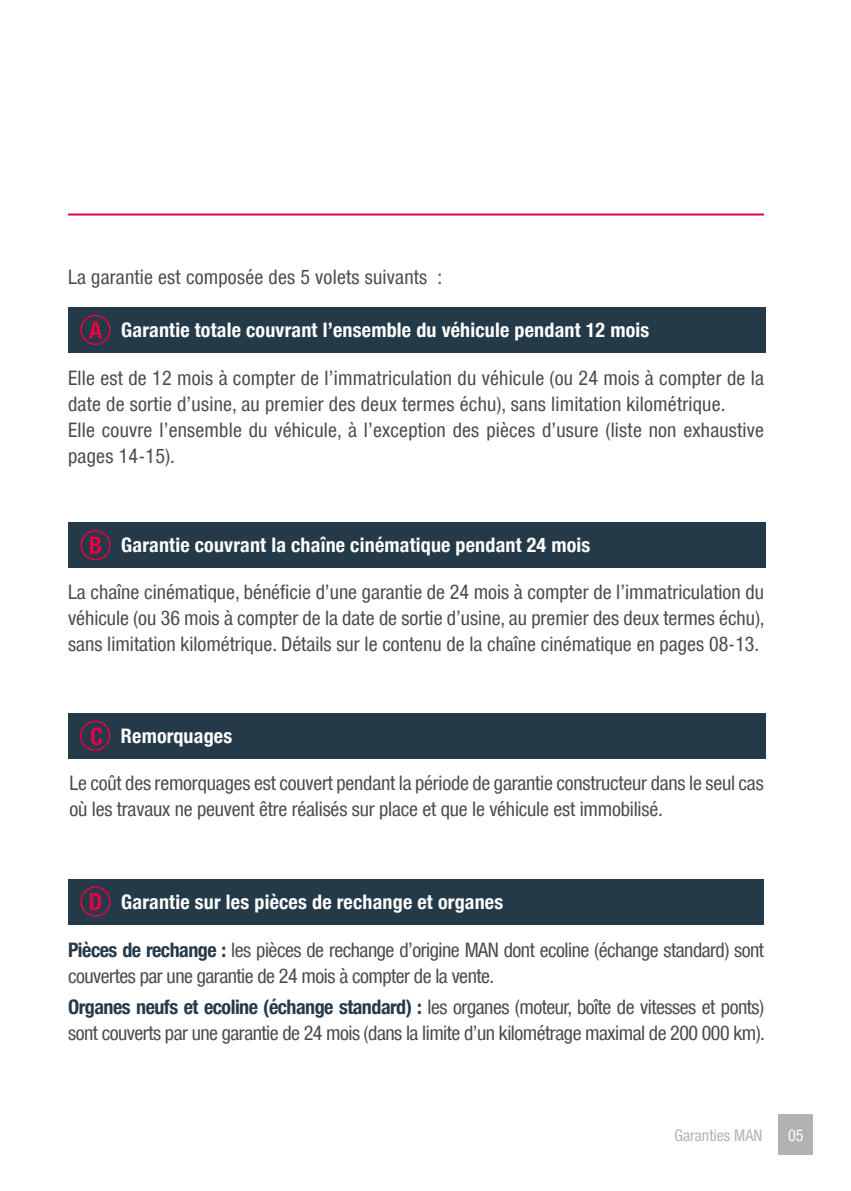
<style>
.page{position:relative;width:851px;height:1191px;background:#fff}
.page>*{position:absolute;margin:0;border:0;box-sizing:border-box;transform-origin:0 0}
.t1{font:20px/26px "Man Europe Condensed";letter-spacing:-.01em;color:#4a4a49}
.t2{font:20px/26px "Man Europe Condensed";letter-spacing:.01em;color:#4a4a49}
.t3{font:700 20px "Man Europe Condensed";letter-spacing:.01em;color:#fff}
.t4{font:16px "Man Europe Condensed";color:#b2b2b2}
.t5{font:16px "Man Europe Condensed";color:#fff}
.s1{font-weight:700;color:#253a49}
</style>
<div class="page">
<hr style="left:68px;top:213px;width:695px;height:2px;background:#e50046">
<div style="left:778px;top:1113px;width:35px;height:41px;background:#b2b2b2"></div>
<div style="left:68px;top:307px;width:697px;height:45px;background:#253a49"></div>
<div style="left:80px;top:315px;width:31px;height:30px;border:2px solid #e50046;border-radius:50%"></div>
<svg style="left:89px;top:321px;width:13px;height:17px"></svg>
<div style="left:68px;top:522px;width:697px;height:46px;background:#253a49"></div>
<div style="left:80px;top:530px;width:31px;height:30px;border:2px solid #e50046;border-radius:50%"></div>
<svg style="left:90px;top:536px;width:11px;height:18px"></svg>
<div style="left:68px;top:713px;width:697px;height:45px;background:#253a49"></div>
<div style="left:80px;top:720px;width:30px;height:31px;border:2px solid #e50046;border-radius:50%"></div>
<svg style="left:91px;top:727px;width:11px;height:18px"></svg>
<div style="left:68px;top:879px;width:695px;height:45px;background:#253a49"></div>
<div style="left:80px;top:886px;width:31px;height:30px;border:2px solid #e50046;border-radius:50%"></div>
<svg style="left:90px;top:893px;width:11px;height:17px"></svg>
<p class="t2" style="left:68px;top:264px;width:376px">La garantie est composée des 5 volets suivants :</p>
<p class="t3" style="left:121px;top:318px;width:529px">Garantie totale couvrant l’ensemble du véhicule pendant 12 mois</p>
<p class="t2" style="left:68px;top:364px;width:697px">Elle est de 12 mois à compter de l’immatriculation du véhicule (ou 24 mois à compter de la date de sortie d’usine, au premier des deux termes échu), sans limitation kilométrique.<br>Elle couvre l’ensemble du véhicule, à l’exception des pièces d’usure (liste non exhaustive pages 14-15).</p>
<p class="t3" style="left:121px;top:534px;width:470px">Garantie couvrant la chaîne cinématique pendant 24 mois</p>
<p class="t1" style="left:68px;top:577px;width:698px;text-align:justify">La chaîne cinématique, bénéficie d’une garantie de 24 mois à compter de l’immatriculation du véhicule (ou 36 mois à compter de la date de sortie d’usine, au premier des deux termes échu), sans limitation kilométrique. Détails sur le contenu de la chaîne cinématique en pages 08-13.</p>
<p class="t3" style="left:121px;top:724px;width:113px">Remorquages</p>
<p class="t1" style="left:69px;top:770px;width:695px">Le coût des remorquages est couvert pendant la période de garantie constructeur dans le seul cas où les travaux ne peuvent être réalisés sur place et que le véhicule est immobilisé.</p>
<p class="t3" style="left:121px;top:890px;width:383px">Garantie sur les pièces de rechange et organes</p>
<p class="t1" style="left:68px;top:936px;width:697px"><span class="s1">Pièces de rechange :</span> les pièces de rechange d’origine MAN dont ecoline (échange standard) sont couvertes par une garantie de 24 mois à compter de la vente.</p>
<p class="t1" style="left:68px;top:994px;width:698px"><span class="s1">Organes neufs et ecoline (échange standard) :</span> les organes (moteur, boîte de vitesses et ponts) sont couverts par une garantie de 24 mois (dans la limite d’un kilométrage maximal de 200 000 km).</p>
<p class="t4" style="left:674px;top:1126px;width:89px">Garanties MAN</p>
<p class="t5" style="left:788px;top:1126px;width:17px">05</p>
</div>
